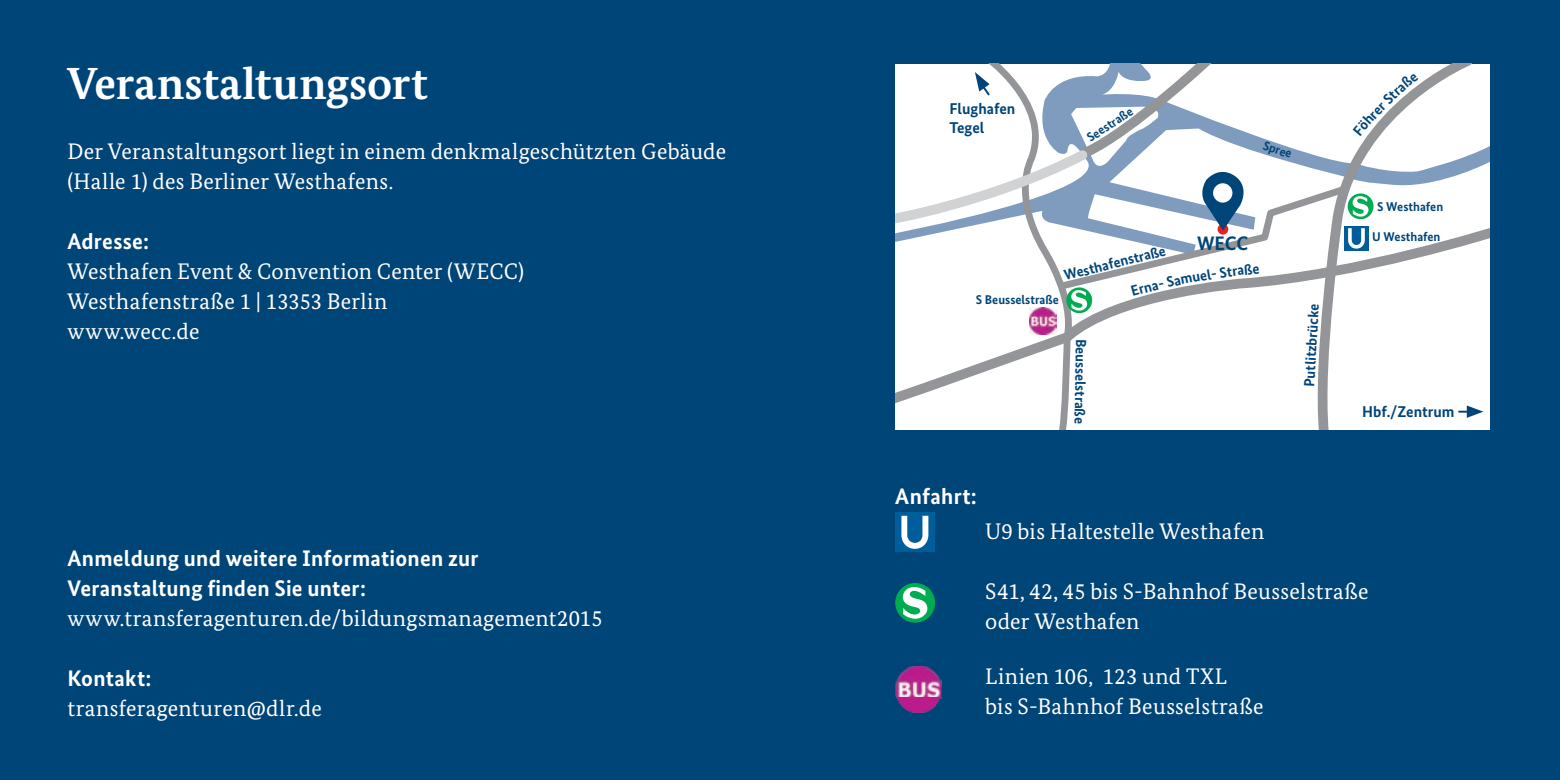
<style>
.page{position:relative;width:1560px;height:780px;background:#fff}
.page>*{position:absolute;margin:0;border:0;box-sizing:border-box;transform-origin:0 0}
.t1{font:700 45px "Bundes Serif";letter-spacing:.005em;color:#fff}
.t2{font:22.5px/30px "Bundes Serif";letter-spacing:.01em;color:#fff}
.t3{font:700 22.5px/30px "Bundes Sans";letter-spacing:.01em;color:#fff}
.t4{font:700 19.5px "Bundes Sans";color:#004578}
.t5{font:700 15.5px/18.8px "Bundes Sans";color:#004578}
.t6{font:700 14.75px "Bundes Sans";color:#004578}
.t7{font:700 12.75px "Bundes Sans";color:#004578}
</style>
<div class="page">
<div style="left:0;top:0;width:1559px;height:780px;background:#004578"></div>
<svg style="left:1418px;top:64px;width:59px;height:365px;background:#eef0f4"></svg>
<div style="left:1418px;top:221px;width:71px;height:192px;background:#fff"></div>
<svg style="left:1458px;top:405px;width:25px;height:13px"></svg>
<div style="left:895px;top:583px;width:40px;height:39px;background:#00ac51;border-radius:50%"></div>
<svg style="left:900px;top:585px;width:28px;height:36px"></svg>
<div style="left:895px;top:512px;width:39px;height:39px;background:#005d9c"></div>
<svg style="left:901px;top:515px;width:27px;height:34px"></svg>
<img style="left:895px;top:666px;width:46px;height:31px">
<img style="left:895px;top:667px;width:46px;height:20px">
<img style="left:896px;top:697px;width:45px;height:15px">
<svg style="left:895px;top:64px;width:523px;height:365px;background:#e7eaee"></svg>
<h1 class="t1" style="left:67px;top:56px;width:362px">Veranstaltungsort</h1>
<p class="t2" style="left:67px;top:136px;width:660px">Der Veranstaltungsort liegt in einem denkmalgeschützten Gebäude (Halle 1) des Berliner Westhafens.</p>
<p class="t3" style="left:67px;top:226px;width:83px">Adresse:</p>
<p class="t2" style="left:67px;top:256px;width:458px">Westhafen Event &amp; Convention Center (WECC)<br>Westhafenstraße 1 | 13353 Berlin www.wecc.de</p>
<p class="t3" style="left:67px;top:543px;width:413px">Anmeldung und weitere Informationen zur<br>Veranstaltung finden Sie unter:</p>
<p class="t2" style="left:67px;top:603px;width:536px">www.transferagenturen.de/bildungsmanagement2015</p>
<p class="t3" style="left:67px;top:663px;width:86px">Kontakt:</p>
<p class="t2" style="left:67px;top:693px;width:256px">transferagenturen@dlr.de</p>
<p class="t5" style="left:949px;top:99px;width:67px">Flughafen<br>Tegel</p>
<p class="t7" style="left:1083px;top:132px;width:54px;rotate:-33deg">Seestraße</p>
<p class="t6" style="left:1062px;top:267px;width:99px;rotate:-14deg">Westhafenstraß</p>
<p class="t7" style="left:975px;top:291px;width:84px">S Beusselstraße</p>
<p class="t6" style="left:1090px;top:339px;width:87px;rotate:91deg">Beusselstraße</p>
<p class="t3" style="left:895px;top:481px;width:83px">Anfahrt:</p>
<p class="t4" style="left:1196px;top:231px;width:53px">WECC</p>
<p class="t2" style="left:985px;top:516px;width:281px">U9 bis Haltestelle Westhafen</p>
<p class="t6" style="left:1300px;top:386px;width:85px;rotate:-87deg">Putlitzbrücke</p>
<p class="t7" style="left:1376px;top:199px;width:67px">S Westhafen</p>
<p class="t7" style="left:1371px;top:229px;width:70px">U Westhafen</p>
<p class="t5" style="left:1361px;top:402px;width:94px">Hbf./Zentrum</p>
<p class="t2" style="left:985px;top:576px;width:385px">S41, 42, 45 bis S-Bahnhof Beusselstraße oder Westhafen</p>
<p class="t2" style="left:985px;top:661px;width:280px">Linien 106, 123 und TXL<br>bis S-Bahnhof Beusselstraße</p>
</div>
